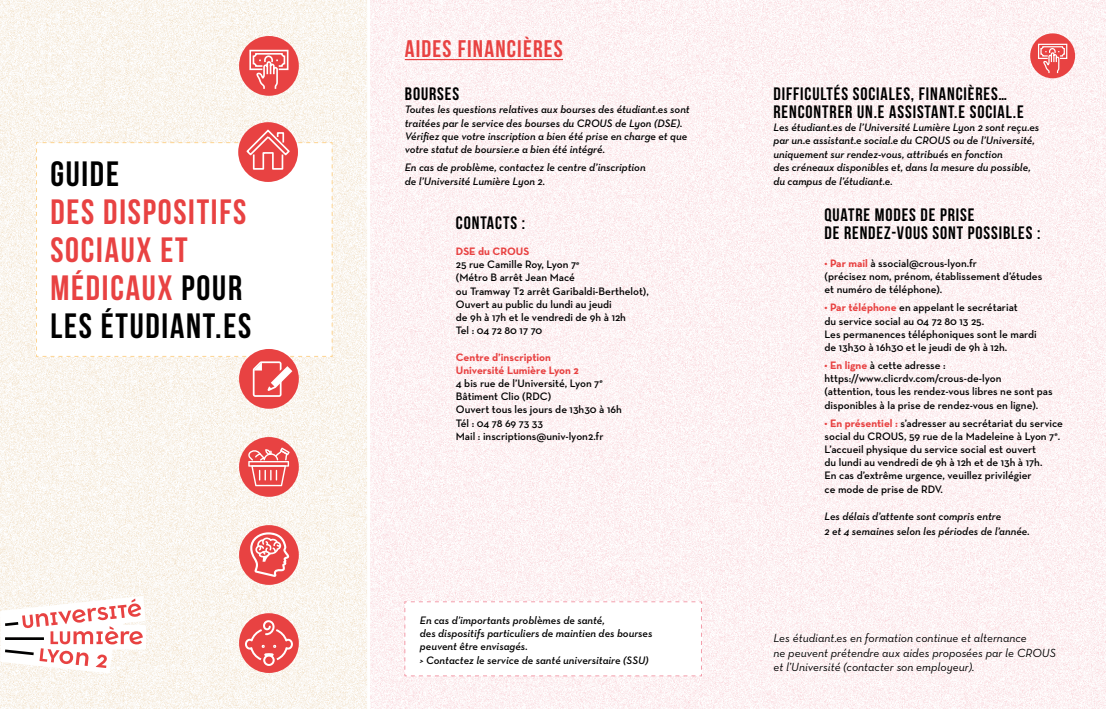
<style>
.page{position:relative;width:1106px;height:709px;background:#fff}
.page>*{position:absolute;margin:0;border:0;box-sizing:border-box;transform-origin:0 0}
.t1{font:700 35.1px/38.1px "Bebas Neue";letter-spacing:.05em;color:#e84242}
.t2{font:700 35.1px "Bebas Neue";letter-spacing:.05em;color:#000}
.t3{font:700 24px "Bebas Neue";letter-spacing:.05em;color:#e84242}
.t4{font:700 18px/18px "Bebas Neue";letter-spacing:.05em;color:#000}
.t5{font:italic 12px/14.4px "Neutra Text";color:#000}
.t6{font:600 11px/13.2px "Neutra Text";color:#000}
.t7{font:italic 600 11px/13.2px "Neutra Text";color:#000}
.s1{color:#000}
.s2{font-weight:700;color:#e84242}
</style>
<div class="page">
<img style="left:0;top:0;width:1106px;height:709px">
<div style="left:239px;top:36px;width:60px;height:60px;background:#e84242;border-radius:50%"></div>
<svg style="left:248px;top:49px;width:41px;height:41px"></svg>
<div style="left:239px;top:525px;width:60px;height:60px;background:#e84242;border-radius:50%"></div>
<svg style="left:250px;top:532px;width:39px;height:45px"></svg>
<div style="left:239px;top:613px;width:60px;height:60px;background:#e84242;border-radius:50%"></div>
<div style="left:263px;top:654px;width:12px;height:12px;border:2px solid #fff;border-radius:50%"></div>
<svg style="left:244px;top:619px;width:50px;height:43px"></svg>
<svg style="left:238px;top:122px;width:60px;height:60px"></svg>
<svg style="left:0;top:596px;width:146px;height:77px"></svg>
<div style="left:239px;top:349px;width:60px;height:60px;background:#e84242;border-radius:50%"></div>
<svg style="left:36px;top:126px;width:297px;height:271px"></svg>
<div style="left:239px;top:437px;width:60px;height:60px;background:#e84242;border-radius:50%"></div>
<svg style="left:248px;top:447px;width:42px;height:39px"></svg>
<hr style="left:367px;top:0;width:3px;height:709px;background:#fff">
<hr style="left:405px;top:59px;width:158px;height:1px;background:#e84242">
<svg style="left:404px;top:601px;width:298px;height:76px"></svg>
<div style="left:1030px;top:33px;width:45px;height:45px;background:#e84242;border-radius:50%"></div>
<svg style="left:1037px;top:43px;width:30px;height:31px"></svg>
<h1 class="t2" style="left:50px;top:154px;width:70px">GUIDE</h1>
<h1 class="t1" style="left:50px;top:192px;width:202px">DES DISPOSITIFS<br>SOCIAUX ET<br>MÉDICAUX <span class="s1">POUR<br>LES ÉTUDIANT.ES</span></h1>
<h2 class="t3" style="left:405px;top:35px;width:160px">AIDES FINANCIÈRES</h2>
<h3 class="t4" style="left:405px;top:85px;width:56px">BOURSES</h3>
<p class="t7" style="left:405px;top:103px;width:286px">Toutes les questions relatives aux bourses des étudiant.es sont traitées par le service des bourses du CROUS de Lyon (DSE).<br>Vérifiez que votre inscription a bien été prise en charge et que votre statut de boursier.e a bien été intégré.</p>
<p class="t7" style="left:405px;top:160px;width:242px;line-height:14.4px">En cas de problème, contactez le centre d’inscription de l’Université Lumière Lyon 2.</p>
<h3 class="t4" style="left:456px;top:213px;width:71px">CONTACTS :</h3>
<p class="t6" style="left:456px;top:244px;width:194px"><span class="s2">DSE du CROUS<br></span>25 rue Camille Roy, Lyon 7<sup>e<br></sup>(Métro B arrêt Jean Macé<br>ou Tramway T2 arrêt Garibaldi-Berthelot),<br>Ouvert au public du lundi au jeudi<br>de 9h à 17h et le vendredi de 9h à 12h<br>Tel : 04 72 80 17 70</p>
<p class="t6" style="left:456px;top:350px;width:167px"><span class="s2">Centre d’inscription<br>Université Lumière Lyon 2<br></span>4 bis rue de l’Université, Lyon 7<sup>e<br></sup>Bâtiment Clio (RDC)<br>Ouvert tous les jours de 13h30 à 16h<br>Tél : 04 78 69 73 33<br>Mail : inscriptions@univ-lyon2.fr</p>
<p class="t7" style="left:420px;top:613px;width:234px">En cas d’importants problèmes de santé,<br>des dispositifs particuliers de maintien des bourses peuvent être envisagés.<br>&gt; Contactez le service de santé universitaire (SSU)</p>
<h3 class="t4" style="left:773px;top:85px;width:252px">DIFFICULTÉS SOCIALES, FINANCIÈRES…<br>RENCONTRER UN.E ASSISTANT.E SOCIAL.E</h3>
<p class="t7" style="left:773px;top:121px;width:267px">Les étudiant.es de l’Université Lumière Lyon 2 sont reçu.es par un.e assistant.e social.e du CROUS ou de l’Université, uniquement sur rendez-vous, attribués en fonction<br>des créneaux disponibles et, dans la mesure du possible,</p>
<p class="t7" style="left:773px;top:175px;width:121px">du campus de l’étudiant.e.</p>
<h3 class="t4" style="left:824px;top:206px;width:217px">QUATRE MODES DE PRISE<br>DE RENDEZ-VOUS SONT POSSIBLES :</h3>
<p class="t6" style="left:824px;top:256px;width:219px"><span class="s2">• Par mail</span> à ssocial@crous-lyon.fr<br>(précisez nom, prénom, établissement d’études et numéro de téléphone).</p>
<p class="t6" style="left:824px;top:301px;width:214px"><span class="s2">• Par téléphone</span> en appelant le secrétariat<br>du service social au 04 72 80 13 25.<br>Les permanences téléphoniques sont le mardi de 13h30 à 16h30 et le jeudi de 9h à 12h.</p>
<p class="t6" style="left:824px;top:358px;width:230px"><span class="s2">• En ligne</span> à cette adresse : https://www.clicrdv.com/crous-de-lyon<br>(attention, tous les rendez-vous libres ne sont pas disponibles à la prise de rendez-vous en ligne).</p>
<p class="t6" style="left:824px;top:416px;width:240px"><span class="s2">• En présentiel :</span> s’adresser au secrétariat du service social du CROUS, 59 rue de la Madeleine à Lyon 7<sup>e</sup>.<br>L’accueil physique du service social est ouvert<br>du lundi au vendredi de 9h à 12h et de 13h à 17h.<br>En cas d’extrême urgence, veuillez privilégier<br>ce mode de prise de RDV.</p>
<p class="t7" style="left:824px;top:509px;width:207px;line-height:14.4px">Les délais d’attente sont compris entre<br>2 et 4 semaines selon les périodes de l’année.</p>
<p class="t5" style="left:773px;top:630px;width:284px">Les étudiant.es en formation continue et alternance<br>ne peuvent prétendre aux aides proposées par le CROUS et l’Université (contacter son employeur).</p>
</div>
